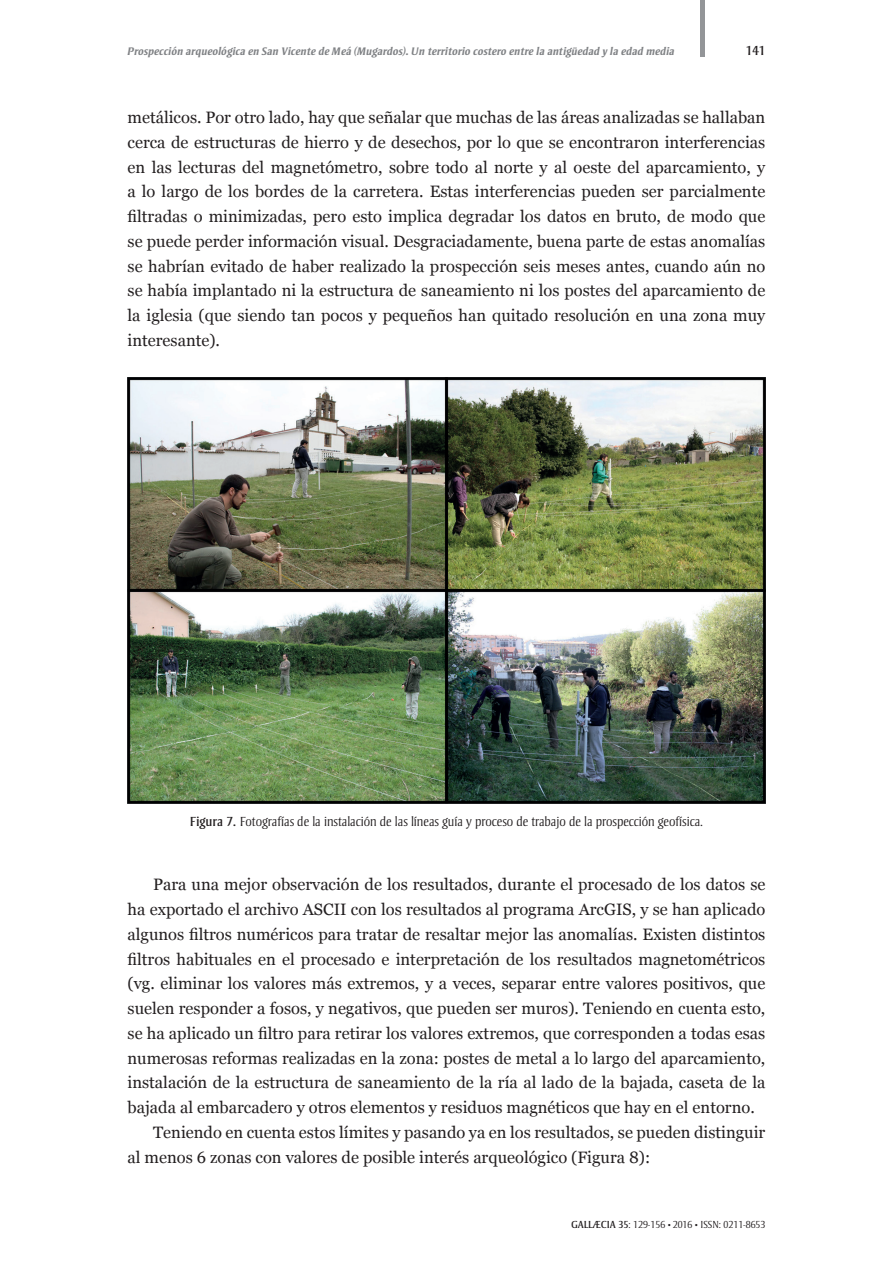
<style>
.page{position:relative;width:893px;height:1263px;background:#fff}
.page>*{position:absolute;margin:0;border:0;box-sizing:border-box;transform-origin:0 0}
.t1{font:16.5px/24.8px "Georgia";color:#231f20;text-align:justify}
.t2{font:300 13.5px "Strayhorn";color:#231f20}
.t3{font:13.5px "Strayhorn";color:#231f20}
.t4{font:italic 700 11.25px "Strayhorn";color:#808285}
.t5{font:300 10.5px "Strayhorn";color:#231f20}
.s1{font-weight:400}
.s2{font-size:9px}
</style>
<div class="page">
<hr style="left:701px;top:0;width:4px;height:56px;background:#939598">
<img style="left:128px;top:377px;width:637px;height:427px">
<p class="t4" style="left:128px;top:45px;width:548px">Prospección arqueológica en San Vicente de Meá (Mugardos). Un territorio costero entre la antigüedad y la edad media</p>
<p class="t3" style="left:746px;top:43px;width:21px">141</p>
<p class="t1" style="left:128px;top:105px;width:639px">metálicos. Por otro lado, hay que señalar que muchas de las áreas analizadas se hallaban cerca de estructuras de hierro y de desechos, por lo que se encontraron interferencias en las lecturas del magnetómetro, sobre todo al norte y al oeste del aparcamiento, y a lo largo de los bordes de la carretera. Estas interferencias pueden ser parcialmente filtradas o minimizadas, pero esto implica degradar los datos en bruto, de modo que se puede perder información visual. Desgraciadamente, buena parte de estas anomalías se habrían evitado de haber realizado la prospección seis meses antes, cuando aún no se había implantado ni la estructura de saneamiento ni los postes del aparcamiento de la iglesia (que siendo tan pocos y pequeños han quitado resolución en una zona muy interesante).</p>
<p class="t2" style="left:190px;top:813px;width:515px"><span class="s1">Figura 7.</span> Fotografías de la instalación de las líneas guía y proceso de trabajo de la prospección geofísica.</p>
<p class="t1" style="left:153px;top:873px;width:614px">Para una mejor observación de los resultados, durante el procesado de los datos se</p>
<p class="t1" style="left:128px;top:897px;width:639px">ha exportado el archivo ASCII con los resultados al programa ArcGIS, y se han aplicado</p>
<p class="t1" style="left:128px;top:922px;width:639px">algunos filtros numéricos para tratar de resaltar mejor las anomalías. Existen distintos</p>
<p class="t1" style="left:128px;top:947px;width:639px">filtros habituales en el procesado e interpretación de los resultados magnetométricos</p>
<p class="t1" style="left:128px;top:972px;width:639px">(vg. eliminar los valores más extremos, y a veces, separar entre valores positivos, que</p>
<p class="t1" style="left:128px;top:996px;width:639px">suelen responder a fosos, y negativos, que pueden ser muros). Teniendo en cuenta esto,</p>
<p class="t1" style="left:128px;top:1021px;width:639px">se ha aplicado un filtro para retirar los valores extremos, que corresponden a todas esas</p>
<p class="t1" style="left:128px;top:1046px;width:639px">numerosas reformas realizadas en la zona: postes de metal a lo largo del aparcamiento,</p>
<p class="t1" style="left:128px;top:1071px;width:639px">instalación de la estructura de saneamiento de la ría al lado de la bajada, caseta de la</p>
<p class="t1" style="left:128px;top:1095px;width:629px">bajada al embarcadero y otros elementos y residuos magnéticos que hay en el entorno.</p>
<p class="t1" style="left:153px;top:1120px;width:614px">Teniendo en cuenta estos límites y pasando ya en los resultados, se pueden distinguir</p>
<p class="t1" style="left:128px;top:1145px;width:524px">al menos 6 zonas con valores de posible interés arqueológico (Figura 8):</p>
<p class="t5" style="left:571px;top:1219px;width:196px"><span class="s1">GALLÆCIA 35</span>: 129-156 <span class="s2">•</span> 2016 <span class="s2">•</span> ISSN: 0211-8653</p>
</div>
